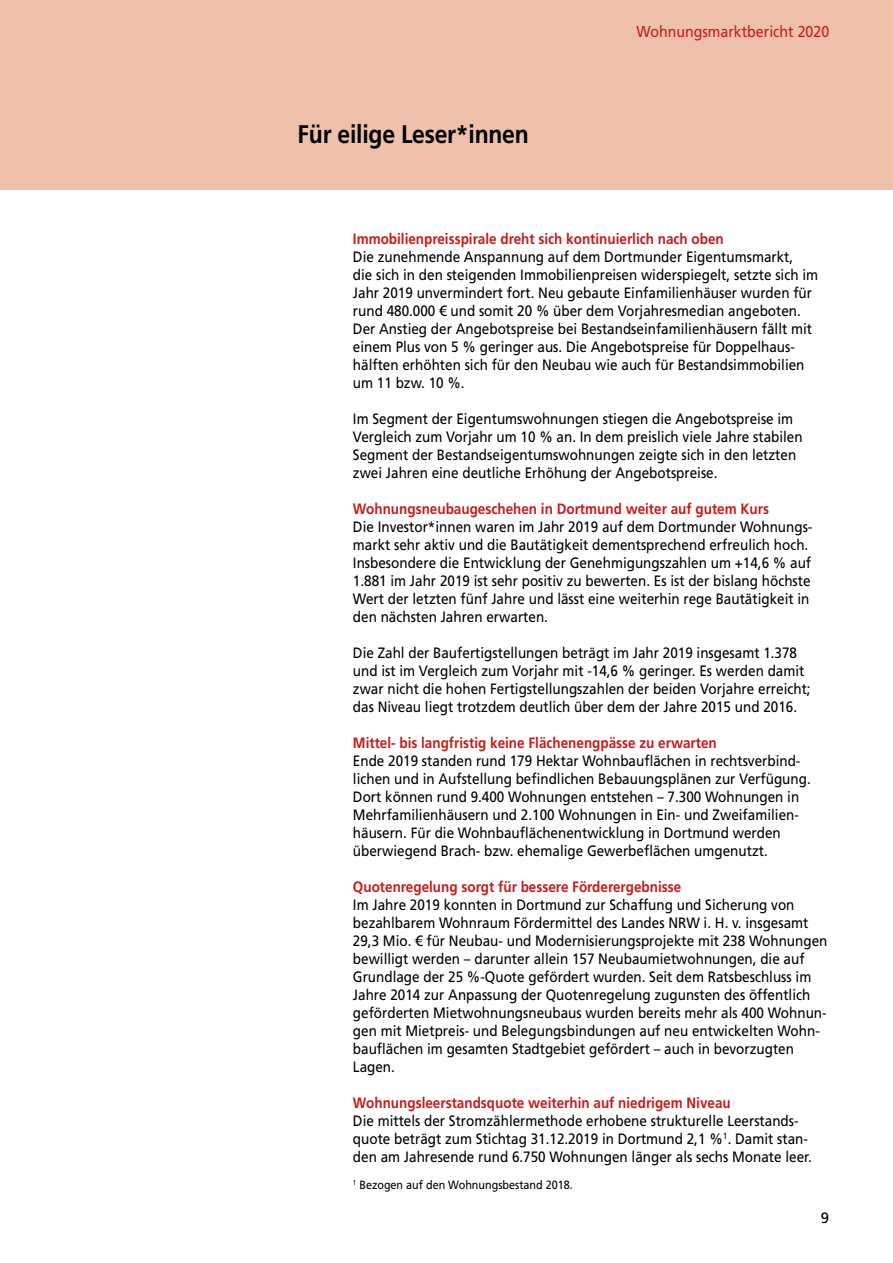
<style>
.page{position:relative;width:893px;height:1263px;background:#fff}
.page>*{position:absolute;margin:0;border:0;box-sizing:border-box;transform-origin:0 0}
.t1{font:700 25.5px "Frutiger LT";letter-spacing:-.01em;color:#000;scale:.9 1}
.t2{font:15.75px "Frutiger LT";color:#ca1b19;scale:.9 1}
.t3{font:15px/18px "Frutiger LT";color:#000;scale:.9 1}
.t4{font:700 15px "Frutiger LT";color:#ca1b19;scale:.9 1}
.t5{font:15px "Frutiger LT";color:#000}
.t6{font:12px "Frutiger LT";color:#000;scale:.9 1}
</style>
<div class="page">
<div style="left:0;top:0;width:893px;height:190px;background:#f0c1aa"></div>
<h1 class="t1" style="left:298px;top:120px;width:258px">Für eilige Leser*innen</h1>
<p class="t2" style="left:637px;top:23px;width:215px">Wohnungsmarktbericht 2020</p>
<p class="t4" style="left:353px;top:230px;width:414px">Immobilienpreisspirale dreht sich kontinuierlich nach oben</p>
<p class="t3" style="left:353px;top:248px;width:518px">Die zunehmende Anspannung auf dem Dortmunder Eigentumsmarkt,<br>die sich in den steigenden Immobilienpreisen widerspiegelt, setzte sich im Jahr 2019 unvermindert fort. Neu gebaute Einfamilienhäuser wurden für rund 480.000 € und somit 20 % über dem Vorjahresmedian angeboten.<br>Der Anstieg der Angebotspreise bei Bestandseinfamilienhäusern fällt mit einem Plus von 5 % geringer aus. Die Angebotspreise für Doppelhaus&shy;hälften erhöhten sich für den Neubau wie auch für Bestandsimmobilien um 11 bzw. 10 %.</p>
<p class="t3" style="left:353px;top:410px;width:501px">Im Segment der Eigentumswohnungen stiegen die Angebotspreise im Vergleich zum Vorjahr um 10 % an. In dem preislich viele Jahre stabilen Segment der Bestandseigentumswohnungen zeigte sich in den letzten zwei Jahren eine deutliche Erhöhung der Angebotspreise.</p>
<p class="t4" style="left:353px;top:500px;width:464px">Wohnungsneubaugeschehen in Dortmund weiter auf gutem Kurs</p>
<p class="t3" style="left:353px;top:518px;width:512px">Die Investor*innen waren im Jahr 2019 auf dem Dortmunder Wohnungs&shy;markt sehr aktiv und die Bautätigkeit dementsprechend erfreulich hoch.<br>Insbesondere die Entwicklung der Genehmigungszahlen um +14,6 % auf 1.881 im Jahr 2019 ist sehr positiv zu bewerten. Es ist der bislang höchste Wert der letzten fünf Jahre und lässt eine weiterhin rege Bautätigkeit in den nächsten Jahren erwarten.</p>
<p class="t3" style="left:353px;top:644px;width:510px">Die Zahl der Baufertigstellungen beträgt im Jahr 2019 insgesamt 1.378 und ist im Vergleich zum Vorjahr mit -14,6 % geringer. Es werden damit zwar nicht die hohen Fertigstellungszahlen der beiden Vorjahre erreicht; das Niveau liegt trotzdem deutlich über dem der Jahre 2015 und 2016.</p>
<p class="t4" style="left:353px;top:734px;width:406px">Mittel- bis langfristig keine Flächenengpässe zu erwarten</p>
<p class="t3" style="left:353px;top:752px;width:510px">Ende 2019 standen rund 179 Hektar Wohnbauflächen in rechtsverbind&shy;lichen und in Aufstellung befindlichen Bebauungsplänen zur Verfügung.<br>Dort können rund 9.400 Wohnungen entstehen – 7.300 Wohnungen in Mehrfamilienhäusern und 2.100 Wohnungen in Ein- und Zweifamilien&shy;häusern. Für die Wohnbauflächenentwicklung in Dortmund werden überwiegend Brach- bzw. ehemalige Gewerbeflächen umgenutzt.</p>
<p class="t4" style="left:353px;top:878px;width:366px">Quotenregelung sorgt für bessere Förderergebnisse</p>
<p class="t3" style="left:353px;top:896px;width:529px">Im Jahre 2019 konnten in Dortmund zur Schaffung und Sicherung von bezahlbarem Wohnraum Fördermittel des Landes NRW i. H. v. insgesamt 29,3 Mio. € für Neubau- und Modernisierungsprojekte mit 238 Wohnungen bewilligt werden – darunter allein 157 Neubaumietwohnungen, die auf Grundlage der 25 %-Quote gefördert wurden. Seit dem Ratsbeschluss im Jahre 2014 zur Anpassung der Quotenregelung zugunsten des öffentlich geförderten Mietwohnungsneubaus wurden bereits mehr als 400 Wohnun&shy;gen mit Mietpreis- und Belegungsbindungen auf neu entwickelten Wohn&shy;bauflächen im gesamten Stadtgebiet gefördert – auch in bevorzugten Lagen.</p>
<p class="t4" style="left:353px;top:1094px;width:421px">Wohnungsleerstandsquote weiterhin auf niedrigem Niveau</p>
<p class="t3" style="left:353px;top:1112px;width:511px">Die mittels der Stromzählermethode erhobene strukturelle Leerstands&shy;quote beträgt zum Stichtag 31.12.2019 in Dortmund 2,1 %<sup>1</sup>. Damit stan&shy;den am Jahresende rund 6.750 Wohnungen länger als sechs Monate leer.</p>
<p class="t6" style="left:353px;top:1178px;width:246px"><sup>1</sup> Bezogen auf den Wohnungsbestand 2018.</p>
<p class="t5" style="left:821px;top:1209px;width:10px">9</p>
</div>
